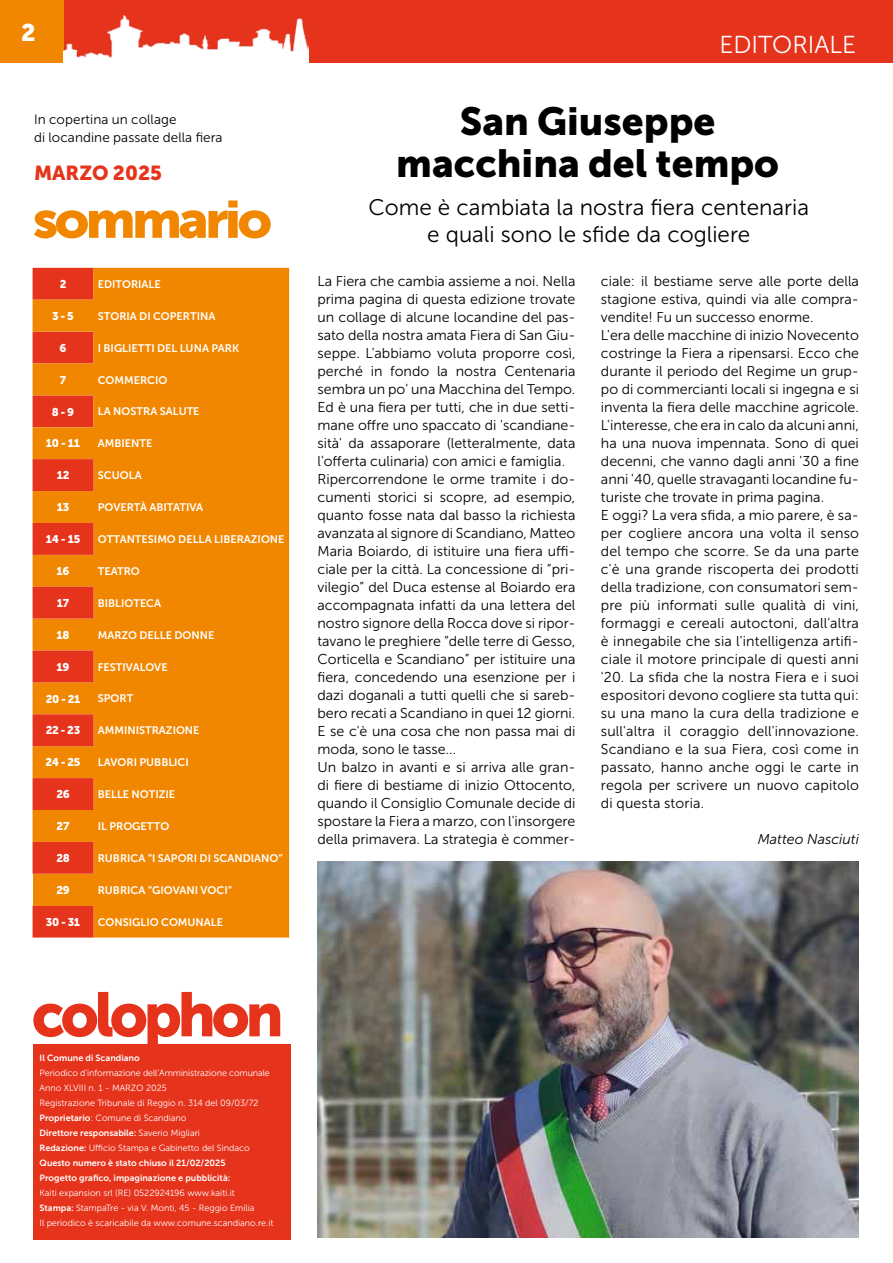
<style>
.page{position:relative;width:893px;height:1263px;background:#fff}
.page>*{position:absolute;margin:0;border:0;box-sizing:border-box;transform-origin:0 0}
.t1{font:62.1px "Museo Sans 900";letter-spacing:-.07em;color:#e6331c}
.t2{font:52.2px "Museo Sans 900";letter-spacing:-.07em;color:#f18700;scale:1.05 1}
.t3{font:39px/42px "Museo Sans 900";color:#000;text-align:center}
.t4{font:24.45px "Museo Sans 300";color:#fff}
.t5{font:24px "Museo Sans 900";color:#fff}
.t6{font:22.5px/27px "Museo Sans 300";color:#000;text-align:center}
.t7{font:20.25px "Museo Sans 900";color:#e6331c}
.t8{font:14.25px/18px "Museo Sans 300";color:#000}
.t9{font:italic 14.25px "Museo Sans 300";color:#000}
.t10{font:13.5px/18px "Museo Sans 300";letter-spacing:.005em;color:#000}
.t11{font:11.25px "Museo Sans 900";letter-spacing:-.03em;color:#fff}
.t12{font:10.95px "Museo Sans 700";color:#fff}
.t13{font:9px/15px "Museo Sans 300";color:#fff}
.t14{font:9px/15px "Museo Sans 700";color:#fff}
.s1{font-family:"Museo Sans 700"}
.s2{font-family:"Museo Sans 300"}
</style>
<div class="page">
<div style="left:0;top:0;width:893px;height:63px;background:#e6331c"></div>
<div style="left:0;top:0;width:64px;height:63px;background:#f18700"></div>
<img style="left:64px;top:16px;width:245px;height:47px">
<div style="left:33px;top:1044px;width:257px;height:195px;background:#e6331c"></div>
<div style="left:33px;top:268px;width:256px;height:669px;background:#f18700"></div>
<svg style="left:33px;top:459px;width:61px;height:287px;background:#eb5911"></svg>
<svg style="left:33px;top:778px;width:61px;height:159px;background:#e84916"></svg>
<div style="left:33px;top:874px;width:61px;height:32px;background:#f18700"></div>
<img style="left:317px;top:862px;width:542px;height:375px">
<h3 class="t5" style="left:21px;top:19px;width:16px">2</h3>
<p class="t10" style="left:34px;top:110px;width:190px">In copertina un collage<br>di locandine passate della fiera</p>
<h3 class="t7" style="left:34px;top:161px;width:129px">MARZO 2025</h3>
<h2 class="t2" style="left:33px;top:190px;width:230px">sommario</h2>
<p class="t11" style="left:60px;top:278px;width:8px">2</p>
<p class="t12" style="left:98px;top:278px;width:65px">EDITORIALE</p>
<p class="t11" style="left:52px;top:309px;width:23px">3 - 5</p>
<p class="t12" style="left:98px;top:310px;width:119px">STORIA DI COPERTINA</p>
<p class="t11" style="left:60px;top:341px;width:8px">6</p>
<p class="t12" style="left:98px;top:342px;width:143px">I BIGLIETTI DEL LUNA PARK</p>
<p class="t11" style="left:60px;top:373px;width:8px">7</p>
<p class="t12" style="left:98px;top:374px;width:71px">COMMERCIO</p>
<p class="t11" style="left:52px;top:405px;width:24px">8 - 9</p>
<p class="t12" style="left:98px;top:406px;width:103px">LA NOSTRA SALUTE</p>
<p class="t11" style="left:46px;top:437px;width:36px">10 - 11</p>
<p class="t12" style="left:98px;top:437px;width:56px">AMBIENTE</p>
<p class="t11" style="left:57px;top:469px;width:14px">12</p>
<p class="t12" style="left:98px;top:469px;width:45px">SCUOLA</p>
<p class="t11" style="left:57px;top:501px;width:14px">13</p>
<p class="t12" style="left:98px;top:501px;width:107px">POVERTÀ ABITATIVA</p>
<p class="t11" style="left:46px;top:533px;width:36px">14 - 15</p>
<p class="t12" style="left:98px;top:533px;width:188px">OTTANTESIMO DELLA LIBERAZIONE</p>
<p class="t11" style="left:57px;top:565px;width:14px">16</p>
<p class="t12" style="left:98px;top:565px;width:44px">TEATRO</p>
<p class="t11" style="left:57px;top:597px;width:14px">17</p>
<p class="t12" style="left:98px;top:597px;width:65px">BIBLIOTECA</p>
<p class="t11" style="left:57px;top:628px;width:15px">18</p>
<p class="t12" style="left:98px;top:629px;width:118px">MARZO DELLE DONNE</p>
<p class="t11" style="left:57px;top:660px;width:14px">19</p>
<p class="t12" style="left:98px;top:661px;width:71px">FESTIVALOVE</p>
<p class="t11" style="left:46px;top:692px;width:36px">20 - 21</p>
<p class="t12" style="left:98px;top:693px;width:37px">SPORT</p>
<p class="t11" style="left:46px;top:724px;width:36px">22 - 23</p>
<p class="t12" style="left:98px;top:724px;width:103px">AMMINISTRAZIONE</p>
<p class="t11" style="left:46px;top:756px;width:36px">24 - 25</p>
<p class="t12" style="left:98px;top:756px;width:93px">LAVORI PUBBLICI</p>
<p class="t11" style="left:56px;top:788px;width:15px">26</p>
<p class="t12" style="left:98px;top:788px;width:79px">BELLE NOTIZIE</p>
<p class="t11" style="left:57px;top:820px;width:14px">27</p>
<p class="t12" style="left:98px;top:820px;width:73px">IL PROGETTO</p>
<p class="t11" style="left:56px;top:852px;width:15px">28</p>
<p class="t12" style="left:98px;top:852px;width:186px">RUBRICA “I SAPORI DI SCANDIANO”</p>
<p class="t11" style="left:56px;top:884px;width:15px">29</p>
<p class="t12" style="left:98px;top:884px;width:136px">RUBRICA “GIOVANI VOCI”</p>
<p class="t11" style="left:46px;top:915px;width:36px">30 - 31</p>
<p class="t12" style="left:98px;top:916px;width:127px">CONSIGLIO COMUNALE</p>
<h1 class="t1" style="left:32px;top:979px;width:253px">colophon</h1>
<p class="t14" style="left:40px;top:1051px;width:102px">Il Comune di Scandiano</p>
<p class="t13" style="left:40px;top:1066px;width:232px">Periodico d’informazione dell’Amministrazione comunale Anno XLVIII n. 1 - MARZO 2025<br>Registrazione Tribunale di Reggio n. 314 del 09/03/72<br><span class="s1">Proprietario</span>: Comune di Scandiano</p>
<p class="t14" style="left:40px;top:1126px;width:162px">Direttore responsabile: <span class="s2">Saverio Migliari</span></p>
<p class="t13" style="left:40px;top:1141px;width:212px"><span class="s1">Redazione:</span> Ufficio Stampa e Gabinetto del Sindaco</p>
<p class="t14" style="left:40px;top:1156px;width:192px">Questo numero è stato chiuso il 21/02/2025<br>Progetto grafico, impaginazione e pubblicità:</p>
<p class="t13" style="left:40px;top:1186px;width:235px">Kaiti expansion srl (RE) 0522924196 www.kaiti.it<br><span class="s1">Stampa:</span> StampaTre - via V. Monti, 45 - Reggio Emilia<br>Il periodico è scaricabile da www.comune.scandiano.re.it</p>
<h3 class="t4" style="left:719px;top:31px;width:138px">EDITORIALE</h3>
<h3 class="t3" style="left:396px;top:100px;width:384px">San Giuseppe macchina del tempo</h3>
<h3 class="t6" style="left:368px;top:194px;width:442px">Come è cambiata la nostra fiera centenaria e quali sono le sfide da cogliere</h3>
<p class="t8" style="left:317px;top:272px;width:259px">La Fiera che cambia assieme a noi. Nella prima pagina di questa edizione trovate un collage di alcune locandine del pas&shy;sato della nostra amata Fiera di San Giu&shy;seppe. L'abbiamo voluta proporre così, perché in fondo la nostra Centenaria sembra un po' una Macchina del Tempo.<br>Ed è una fiera per tutti, che in due setti&shy;mane offre uno spaccato di 'scandiane&shy;sità' da assaporare (letteralmente, data l'offerta culinaria) con amici e famiglia.<br>Ripercorrendone le orme tramite i do&shy;cumenti storici si scopre, ad esempio, quanto fosse nata dal basso la richiesta avanzata al signore di Scandiano, Matteo Maria Boiardo, di istituire una fiera uffi&shy;ciale per la città. La concessione di “pri&shy;vilegio” del Duca estense al Boiardo era accompagnata infatti da una lettera del nostro signore della Rocca dove si ripor&shy;tavano le preghiere “delle terre di Gesso, Corticella e Scandiano” per istituire una fiera, concedendo una esenzione per i dazi doganali a tutti quelli che si sareb&shy;bero recati a Scandiano in quei 12 giorni.<br>E se c'è una cosa che non passa mai di moda, sono le tasse...<br>Un balzo in avanti e si arriva alle gran&shy;di fiere di bestiame di inizio Ottocento, quando il Consiglio Comunale decide di spostare la Fiera a marzo, con l'insorgere della primavera. La strategia è commer-</p>
<p class="t8" style="left:601px;top:272px;width:259px">ciale: il bestiame serve alle porte della stagione estiva, quindi via alle compra&shy;vendite! Fu un successo enorme.<br>L'era delle macchine di inizio Novecento costringe la Fiera a ripensarsi. Ecco che durante il periodo del Regime un grup&shy;po di commercianti locali si ingegna e si inventa la fiera delle macchine agricole.<br>L'interesse, che era in calo da alcuni anni, ha una nuova impennata. Sono di quei decenni, che vanno dagli anni '30 a fine anni '40, quelle stravaganti locandine fu&shy;turiste che trovate in prima pagina.<br>E oggi? La vera sfida, a mio parere, è sa&shy;per cogliere ancora una volta il senso del tempo che scorre. Se da una parte c'è una grande riscoperta dei prodotti della tradizione, con consumatori sem&shy;pre più informati sulle qualità di vini, formaggi e cereali autoctoni, dall'altra è innegabile che sia l'intelligenza artifi&shy;ciale il motore principale di questi anni '20. La sfida che la nostra Fiera e i suoi espositori devono cogliere sta tutta qui: su una mano la cura della tradizione e sull'altra il coraggio dell'innovazione.<br>Scandiano e la sua Fiera, così come in passato, hanno anche oggi le carte in regola per scrivere un nuovo capitolo di questa storia.</p>
<p class="t9" style="left:758px;top:831px;width:103px">Matteo Nasciuti</p>
</div>
